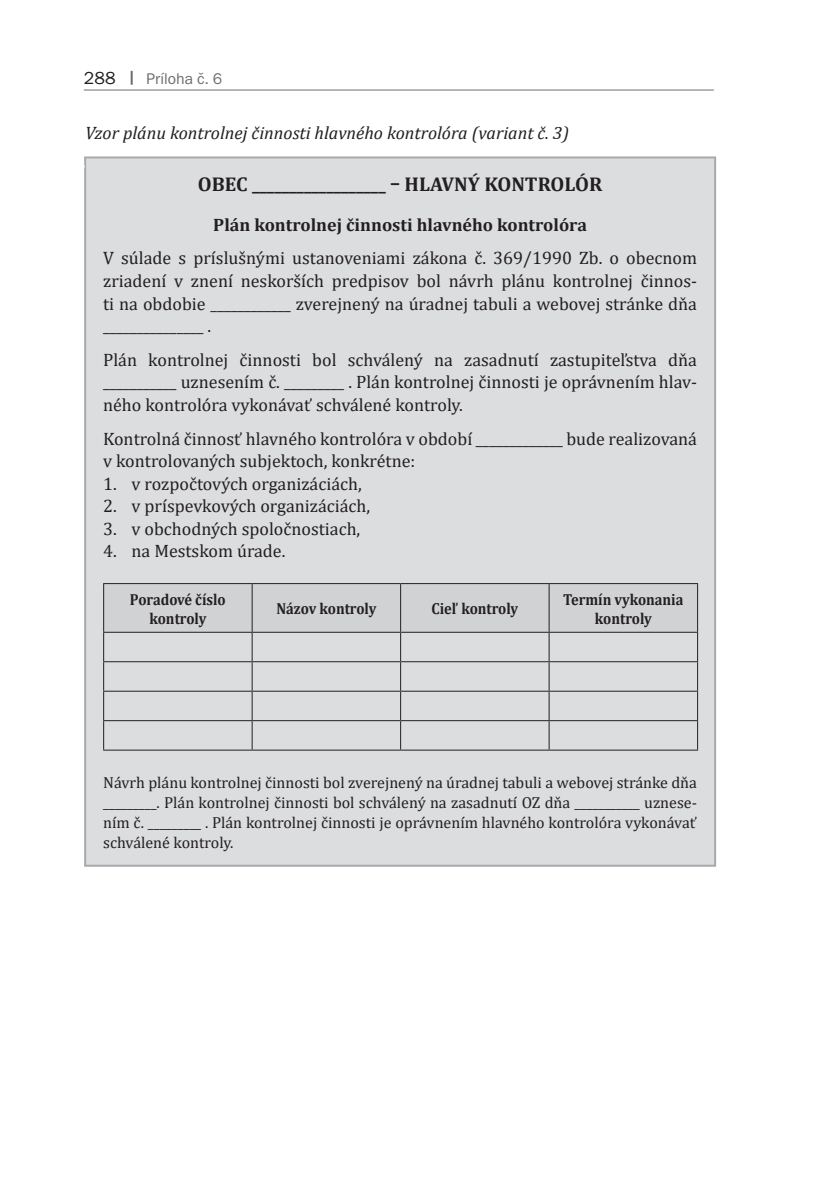
<style>
.page{position:relative;width:840px;height:1191px;background:#fff}
.page>*{position:absolute;margin:0;border:0;box-sizing:border-box;transform-origin:0 0}
.t1{font:700 20px "Cambria";color:#231f20}
.t2{font:18px/22.4px "Cambria";color:#231f20;text-align:justify}
.t3{font:italic 18px "Cambria";color:#231f20}
.t4{font:700 18px "Cambria";color:#231f20}
.t5{font:18px "Franklin Got Itc TEE";color:#231f20}
.t6{font:16px/20px "Cambria";color:#231f20;text-align:justify}
.t7{font:700 16px/19.2px "Cambria";color:#231f20;text-align:center;scale:.9 1}
.t8{font:16px "Franklin Got Itc TEE";color:#6c6d70}
</style>
<div class="page">
<svg style="left:131px;top:71px;width:2px;height:14px"></svg>
<hr style="left:84px;top:90px;width:629px;height:1px;background:#6c6d70">
<div style="left:85px;top:157px;width:629px;height:708px;background:#dcdddf"></div>
<svg style="left:103px;top:583px;width:594px;height:166px"></svg>
<hr style="left:103px;top:749px;width:149px;height:1px;background:#231f20">
<hr style="left:252px;top:749px;width:148px;height:1px;background:#231f20">
<hr style="left:400px;top:749px;width:149px;height:1px;background:#231f20">
<hr style="left:549px;top:749px;width:148px;height:1px;background:#231f20">
<p class="t5" style="left:84px;top:68px;width:33px">288</p>
<p class="t8" style="left:146px;top:70px;width:77px">Príloha č. 6</p>
<p class="t3" style="left:85px;top:120px;width:485px">Vzor plánu kontrolnej činnosti hlavného kontrolóra (variant č. 3)</p>
<p class="t1" style="left:198px;top:170px;width:13px">OBEC</p>
<p class="t1" style="left:252px;top:170px;width:166px">__________________ – HLAVN</p>
<p class="t1" style="left:467px;top:170px;width:31px">ý KONTROLÓR</p>
<p class="t4" style="left:213px;top:212px;width:375px">Plán kontrolnej činnosti hlavného kontrolóra</p>
<p class="t2" style="left:103px;top:247px;width:595px">V súlade s príslušnými ustanoveniami zákona č. 369/1990 Zb. o obecnom zriadení v znení neskorších predpisov bol návrh plánu kontrolnej činnos&shy;ti na obdobie ____________ zverejnený na úradnej tabuli a webovej stránke dňa _______________ .</p>
<p class="t2" style="left:103px;top:348px;width:595px">Plán kontrolnej činnosti bol schválený na zasadnutí zastupiteľstva dňa ___________ uznesením č. _________ . Plán kontrolnej činnosti je oprávnením hlav&shy;ného kontrolóra vykonávať schválené kontroly.</p>
<p class="t2" style="left:103px;top:427px;width:595px">Kontrolná činnosť hlavného kontrolóra v období _____________ bude realizovaná v kontrolovaných subjektoch, konkrétne:</p>
<p class="t2" style="left:103px;top:472px;width:260px">1. v rozpočtových organizáciách,</p>
<p class="t2" style="left:103px;top:495px;width:268px">2. v príspevkových organizáciách,</p>
<p class="t2" style="left:103px;top:517px;width:258px">3. v obchodných spoločnostiach,</p>
<p class="t2" style="left:103px;top:540px;width:184px">4. na Mestskom úrade.</p>
<p class="t7" style="left:130px;top:589px;width:108px">Poradové číslo kontroly</p>
<p class="t7" style="left:276px;top:598px;width:112px">Názov kontroly</p>
<p class="t7" style="left:431px;top:598px;width:98px">Cieľ kontroly</p>
<p class="t7" style="left:562px;top:589px;width:135px">Termín vykonania kontroly</p>
<p class="t6" style="left:103px;top:772px;width:595px">Návrh plánu kontrolnej činnosti bol zverejnený na úradnej tabuli a webovej stránke dňa _________. Plán kontrolnej činnosti bol schválený na zasadnutí OZ dňa ___________ uznese&shy;ním č. _________ . Plán kontrolnej činnosti je oprávnením hlavného kontrolóra vykonávať schválené kontroly.</p>
</div>
